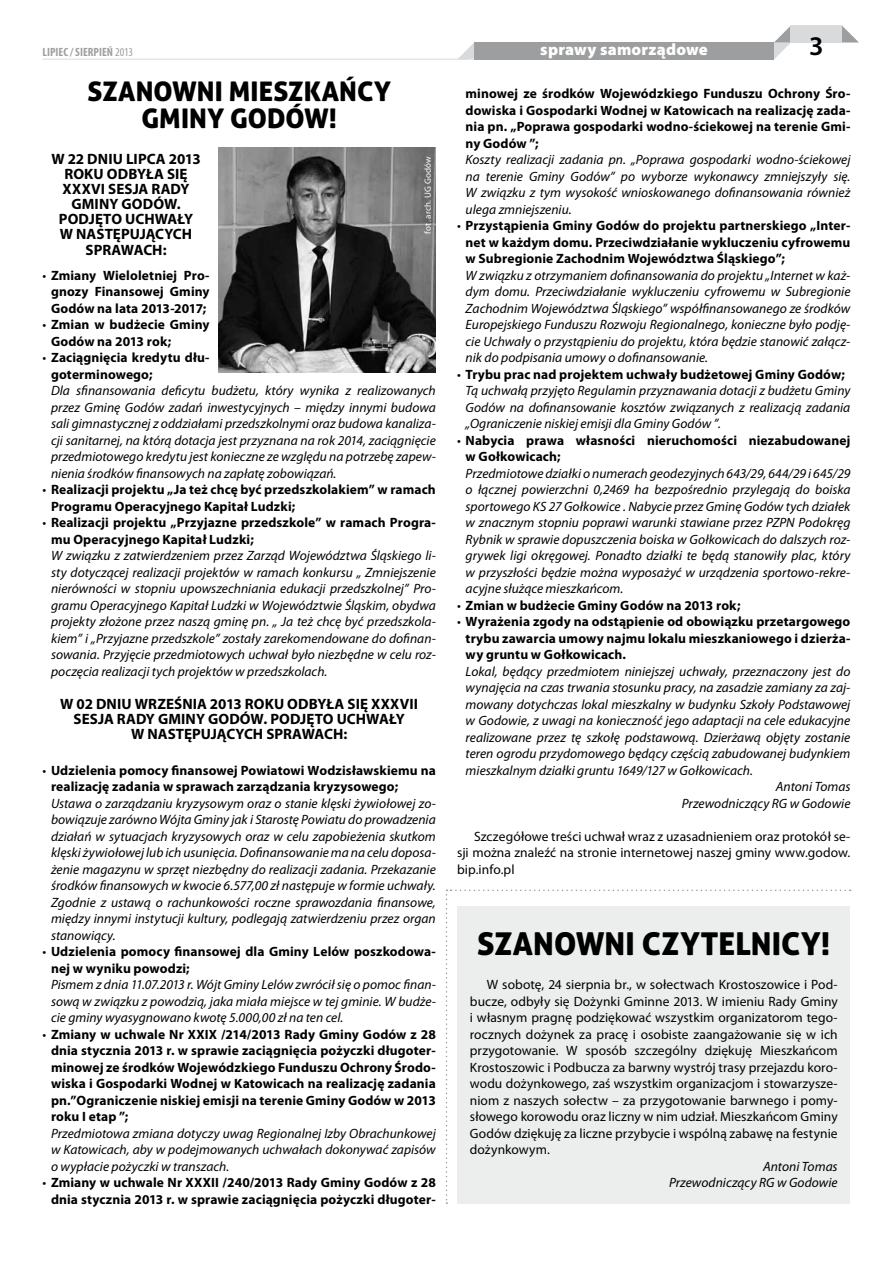
<style>
.page{position:relative;width:893px;height:1263px;background:#fff}
.page>*{position:absolute;margin:0;border:0;box-sizing:border-box;transform-origin:0 0}
.t1{font:31.5px "Aller Display";letter-spacing:.005em;color:#000}
.t2{font:27px/27px "Aller Display";letter-spacing:.005em;color:#000;text-align:center}
.t3{font:600 27px "Myriad Pro";color:#000}
.t4{font:900 16.5px "Myriad Pro";letter-spacing:.015em;color:#fff}
.t5{font:700 15px/15.1px "Myriad Pro";letter-spacing:.005em;color:#000;text-align:center}
.t6{font:italic 13.5px/16.5px "Myriad Pro";color:#000;text-align:justify}
.t7{font:700 13.5px/16.5px "Myriad Pro";letter-spacing:.01em;color:#000}
.t8{font:13.5px/16.5px "Myriad Pro";letter-spacing:.005em;color:#000;text-align:justify}
.t9{font:700 condensed 12px "Myriad Pro";letter-spacing:.005em;color:#9c9e9f}
.t10{font:9px "Myriad Pro";letter-spacing:.015em;color:#fff}
.s1{font-weight:400}
.s2{font-style:normal}
.s3{font-weight:700;font-style:normal}
</style>
<div class="page">
<div style="left:474px;top:43px;width:300px;height:17px;background:#9c9e9f"></div>
<svg style="left:774px;top:26px;width:17px;height:33px"></svg>
<svg style="left:457px;top:43px;width:17px;height:17px"></svg>
<svg style="left:842px;top:26px;width:17px;height:17px"></svg>
<div style="left:791px;top:26px;width:51px;height:17px;background:#d9dadb"></div>
<hr style="left:43px;top:59px;width:425px;height:1px;background:#d9dadb">
<img style="left:218px;top:148px;width:218px;height:224px">
<svg style="left:446px;top:889px;width:405px;height:315px;background:#edeeee"></svg>
<p class="t9" style="left:43px;top:44px;width:92px">LIPIEC / SIERPIeń <span class="s1">2013</span></p>
<h2 class="t2" style="left:88px;top:78px;width:305px">SZANOWNI MIESZKAŃCY<br>GMINY GODÓW!</h2>
<p class="t5" style="left:51px;top:151px;width:151px">W 22 dniu lipca 2013 roku odbyła się<br>XXXVI sesja Rady<br>Gminy Godów.<br>Podjęto uchwały w następujących sprawach:</p>
<p class="t7" style="left:51px;top:266px;width:160px;text-align:justify;text-indent:-9px"><span class="s1">•</span> Zmiany Wieloletniej Pro&shy;gnozy Finansowej Gminy Godów na lata 2013-2017;</p>
<p class="t7" style="left:51px;top:316px;width:160px;text-indent:-9px"><span class="s1">•</span> Zmian w budżecie Gminy<br>Godów na 2013 rok;</p>
<p class="t7" style="left:51px;top:349px;width:160px;text-indent:-9px"><span class="s1">•</span> Zaciągnięcia kredytu dłu&shy;goterminowego;</p>
<p class="t6" style="left:51px;top:382px;width:386px">Dla sfinansowania deficytu budżetu, który wynika z realizowanych przez Gminę Godów zadań inwestycyjnych – między innymi budowa sali gimnastycznej z oddziałami przedszkolnymi oraz budowa kanaliza&shy;cji sanitarnej, na którą dotacja jest przyznana na rok 2014, zaciągnięcie przedmiotowego kredytu jest konieczne ze względu na potrzebę zapew&shy;nienia środków finansowych na zapłatę zobowiązań.</p>
<p class="t7" style="left:51px;top:481px;width:386px;text-indent:-9px"><span class="s1">•</span> Realizacji projektu „Ja też chcę być przedszkolakiem” w ramach<br>Programu Operacyjnego Kapitał Ludzki;</p>
<p class="t7" style="left:51px;top:514px;width:386px;text-indent:-9px"><span class="s1">•</span> Realizacji projektu „Przyjazne przedszkole” w ramach Progra&shy;mu Operacyjnego Kapitał Ludzki;</p>
<p class="t6" style="left:51px;top:547px;width:386px">W związku z zatwierdzeniem przez Zarząd Województwa Śląskiego li&shy;sty dotyczącej realizacji projektów w ramach konkursu „ Zmniejszenie nierówności w stopniu upowszechniania edukacji przedszkolnej” Pro&shy;gramu Operacyjnego Kapitał Ludzki w Województwie Śląskim, obydwa projekty złożone przez naszą gminę pn. „ Ja też chcę być przedszkola&shy;kiem” i „Przyjazne przedszkole” zostały zarekomendowane do dofinan&shy;sowania. Przyjęcie przedmiotowych uchwał było niezbędne w celu roz&shy;poczęcia realizacji tych projektów w przedszkolach.</p>
<p class="t5" style="left:60px;top:696px;width:354px">W 02 dniu września 2013 roku odbyła się XXXVII sesja Rady Gminy Godów. Podjęto uchwały<br>w następujących sprawach:</p>
<p class="t7" style="left:51px;top:761px;width:386px;text-indent:-9px"><span class="s1">•</span> Udzielenia pomocy finansowej Powiatowi Wodzisławskiemu na realizację zadania w sprawach zarządzania kryzysowego;</p>
<p class="t6" style="left:51px;top:795px;width:386px">Ustawa o zarządzaniu kryzysowym oraz o stanie klęski żywiołowej zo&shy;bowiązuje zarówno Wójta Gminy jak i Starostę Powiatu do prowadzenia działań w sytuacjach kryzysowych oraz w celu zapobieżenia skutkom klęski żywiołowej lub ich usunięcia. Dofinansowanie ma na celu doposa&shy;żenie magazynu w sprzęt niezbędny do realizacji zadania. Przekazanie środków finansowych w kwocie 6.577,00 zł następuje w formie uchwały.<br>Zgodnie z ustawą o rachunkowości roczne sprawozdania finansowe, między innymi instytucji kultury, podlegają zatwierdzeniu przez organ stanowiący.</p>
<p class="t7" style="left:51px;top:943px;width:386px;text-indent:-9px"><span class="s1">•</span> Udzielenia pomocy finansowej dla Gminy Lelów poszkodowa&shy;nej w wyniku powodzi;</p>
<p class="t6" style="left:51px;top:976px;width:386px">Pismem z dnia 11.07.2013 r. Wójt Gminy Lelów zwrócił się o pomoc finan&shy;sową w związku z powodzią, jaka miała miejsce w tej gminie. W budże&shy;cie gminy wyasygnowano kwotę 5.000,00 zł na ten cel.</p>
<p class="t7" style="left:51px;top:1025px;width:386px;text-align:justify;text-indent:-8px"><span class="s1">•</span> Zmiany w uchwale Nr XXIX /214/2013 Rady Gminy Godów z 28 dnia stycznia 2013 r. w sprawie zaciągnięcia pożyczki długoter&shy;minowej ze środków Wojewódzkiego Funduszu Ochrony Środo&shy;wiska i Gospodarki Wodnej w Katowicach na realizację zadania pn.”Ograniczenie niskiej emisji na terenie Gminy Godów w 2013 roku I etap ”;</p>
<p class="t6" style="left:51px;top:1125px;width:386px">Przedmiotowa zmiana dotyczy uwag Regionalnej Izby Obrachunkowej w Katowicach, aby w podejmowanych uchwałach dokonywać zapisów o wypłacie pożyczki w transzach.</p>
<p class="t7" style="left:42px;top:1174px;width:395px;text-align:right"><span class="s1">•</span> Zmiany w uchwale Nr XXXII /240/2013 Rady Gminy Godów z 28 dnia stycznia 2013 r. w sprawie zaciągnięcia pożyczki długoter-</p>
<p class="t10" style="left:422px;top:233px;width:79px;rotate:-90deg">fot. arch. UG Godów</p>
<p class="t4" style="left:540px;top:40px;width:169px">sprawy samorządowe</p>
<h2 class="t3" style="left:809px;top:29px;width:16px">3</h2>
<p class="t7" style="left:466px;top:85px;width:386px;text-align:justify">minowej ze środków Wojewódzkiego Funduszu Ochrony Śro&shy;dowiska i Gospodarki Wodnej w Katowicach na realizację zada&shy;nia pn. „Poprawa gospodarki wodno-ściekowej na terenie Gmi&shy;ny Godów ”;</p>
<p class="t6" style="left:466px;top:151px;width:386px">Koszty realizacji zadania pn. „Poprawa gospodarki wodno-ściekowej na terenie Gminy Godów” po wyborze wykonawcy zmniejszyły się.<br>W związku z tym wysokość wnioskowanego dofinansowania również ulega zmniejszeniu.</p>
<p class="t7" style="left:466px;top:217px;width:386px;text-align:justify;text-indent:-9px"><span class="s1">•</span> Przystąpienia Gminy Godów do projektu partnerskiego „Inter&shy;net w każdym domu. Przeciwdziałanie wykluczeniu cyfrowemu w Subregionie Zachodnim Województwa Śląskiego”;</p>
<p class="t6" style="left:466px;top:267px;width:386px">W związku z otrzymaniem dofinansowania do projektu „Internet w każ&shy;dym domu. Przeciwdziałanie wykluczeniu cyfrowemu w Subregionie Zachodnim Województwa Śląskiego” współfinansowanego ze środków Europejskiego Funduszu Rozwoju Regionalnego, konieczne było podję&shy;cie Uchwały o przystąpieniu do projektu, która będzie stanowić załącz&shy;nik do podpisania umowy o dofinansowanie.</p>
<p class="t6" style="left:466px;top:366px;width:386px;text-align:left;text-indent:-9px"><span class="s2">•</span> <span class="s3">Trybu prac nad projektem uchwały budżetowej Gminy Godów; </span>Tą uchwałą przyjęto Regulamin przyznawania dotacji z budżetu Gminy Godów na dofinansowanie kosztów związanych z realizacją zadania „Ograniczenie niskiej emisji dla Gminy Godów ”.</p>
<p class="t7" style="left:466px;top:431px;width:387px;text-indent:-9px"><span class="s1">•</span> Nabycia prawa własności nieruchomości niezabudowanej w Gołkowicach;</p>
<p class="t6" style="left:466px;top:465px;width:386px">Przedmiotowe działki o numerach geodezyjnych 643/29, 644/29 i 645/29 o łącznej powierzchni 0,2469 ha bezpośrednio przylegają do boiska sportowego KS 27 Gołkowice . Nabycie przez Gminę Godów tych działek w znacznym stopniu poprawi warunki stawiane przez PZPN Podokręg Rybnik w sprawie dopuszczenia boiska w Gołkowicach do dalszych roz&shy;grywek ligi okręgowej. Ponadto działki te będą stanowiły plac, który w przyszłości będzie można wyposażyć w urządzenia sportowo-rekre&shy;acyjne służące mieszkańcom.</p>
<p class="t7" style="left:457px;top:596px;width:285px"><span class="s1">•</span> Zmian w budżecie Gminy Godów na 2013 rok;</p>
<p class="t7" style="left:466px;top:613px;width:386px;text-align:justify;text-indent:-9px"><span class="s1">•</span> Wyrażenia zgody na odstąpienie od obowiązku przetargowego trybu zawarcia umowy najmu lokalu mieszkaniowego i dzierża&shy;wy gruntu w Gołkowicach.</p>
<p class="t6" style="left:466px;top:663px;width:386px">Lokal, będący przedmiotem niniejszej uchwały, przeznaczony jest do</p>
<p class="t6" style="left:466px;top:679px;width:386px">wynajęcia na czas trwania stosunku pracy, na zasadzie zamiany za zaj-</p>
<p class="t6" style="left:466px;top:695px;width:386px">mowany dotychczas lokal mieszkalny w budynku Szkoły Podstawowej</p>
<p class="t6" style="left:466px;top:712px;width:386px">w Godowie, z uwagi na konieczność jego adaptacji na cele edukacyjne</p>
<p class="t6" style="left:466px;top:728px;width:386px">realizowane przez tę szkołę podstawową. Dzierżawą objęty zostanie</p>
<p class="t6" style="left:466px;top:745px;width:386px">teren ogrodu przydomowego będący częścią zabudowanej budynkiem</p>
<p class="t6" style="left:466px;top:761px;width:289px">mieszkalnym działki gruntu 1649/127 w Gołkowicach.</p>
<p class="t6" style="left:776px;top:778px;width:76px">Antoni Tomas</p>
<p class="t6" style="left:682px;top:794px;width:170px">Przewodniczący RG w Godowie</p>
<p class="t8" style="left:457px;top:827px;width:395px;text-indent:17px">Szczegółowe treści uchwał wraz z uzasadnieniem oraz protokół se&shy;sji można znaleźć na stronie internetowej naszej gminy www.godow. bip.info.pl</p>
<h1 class="t1" style="left:477px;top:923px;width:355px">SZANOWNI CZYTELNICY!</h1>
<p class="t8" style="left:470px;top:976px;width:369px;text-indent:17px">W sobotę, 24 sierpnia br., w sołectwach Krostoszowice i Pod&shy;bucze, odbyły się Dożynki Gminne 2013. W imieniu Rady Gminy i własnym pragnę podziękować wszystkim organizatorom tego&shy;rocznych dożynek za pracę i osobiste zaangażowanie się w ich przygotowanie. W sposób szczególny dziękuję Mieszkańcom Krostoszowic i Podbucza za barwny wystrój trasy przejazdu koro&shy;wodu dożynkowego, zaś wszystkim organizacjom i stowarzysze&shy;niom z naszych sołectw – za przygotowanie barwnego i pomy&shy;słowego korowodu oraz liczny w nim udział. Mieszkańcom Gminy Godów dziękuję za liczne przybycie i wspólną zabawę na festynie dożynkowym.</p>
<p class="t6" style="left:669px;top:1158px;width:170px;text-align:right">Antoni Tomas<br>Przewodniczący RG w Godowie</p>
</div>
